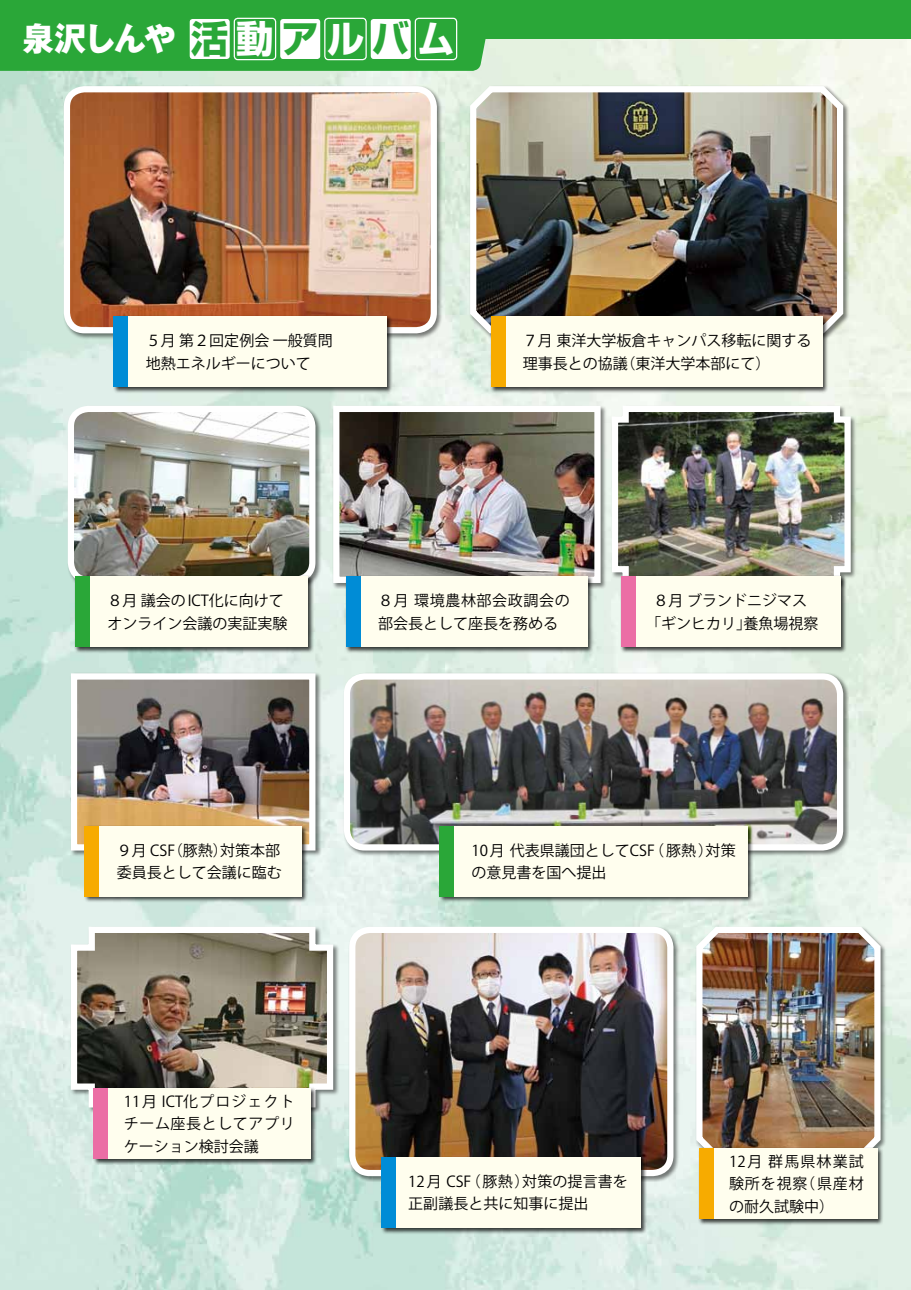
<style>
.page{position:relative;width:911px;height:1290px;background:#fff}
.page>*{position:absolute;margin:0;border:0;box-sizing:border-box;transform-origin:0 0}
.t1{font:800 32.5px "Gothic MB101 Pro";letter-spacing:-.065em;color:#fff}
.t2{font:15px/22.5px "Koz Go Pr 6 N";color:#000}
.t3{font:15px/22.5px "Koz Go Pr 6 N";letter-spacing:.02em;color:#000}
.s1{font-family:"Shin Go Pro";font-weight:700;font-size:37.5px;color:#2aa738}
.s2{font-family:"Shin Go Pro";font-weight:700;font-size:37.5px}
</style>
<div class="page">
<img style="left:0;top:39px;width:911px;height:1251px">
<div style="left:0;top:0;width:497px;height:71px;background:#2aa738"></div>
<div style="left:342px;top:0;width:569px;height:39px;background:#2aa738"></div>
<img style="left:467px;top:80px;width:379px;height:256px">
<div style="left:66px;top:404px;width:255px;height:185px;background:#000;opacity:.5"></div>
<img style="left:71px;top:409px;width:241px;height:171px">
<div style="left:68px;top:406px;width:247px;height:177px;border:6px solid #fff;border-radius:18px"></div>
<img style="left:68px;top:923px;width:268px;height:187px">
<div style="left:695px;top:925px;width:192px;height:240px;background:#000;opacity:.5"></div>
<img style="left:693px;top:921px;width:190px;height:241px">
<div style="left:342px;top:672px;width:507px;height:185px;background:#000;opacity:.5"></div>
<img style="left:348px;top:676px;width:491px;height:171px">
<div style="left:344px;top:673px;width:499px;height:177px;border:6px solid #fff;border-radius:18px"></div>
<div style="left:69px;top:672px;width:252px;height:185px;background:#000;opacity:.5"></div>
<img style="left:78px;top:680px;width:230px;height:163px">
<div style="left:71px;top:673px;width:244px;height:177px;border:6px solid #fff"></div>
<div style="left:348px;top:925px;width:332px;height:257px;background:#000;opacity:.5"></div>
<img style="left:352px;top:930px;width:318px;height:243px">
<div style="left:349px;top:927px;width:324px;height:249px;border:6px solid #fff;border-radius:18px"></div>
<div style="left:62px;top:85px;width:381px;height:254px;background:#000;opacity:.5"></div>
<img style="left:67px;top:89px;width:367px;height:241px">
<div style="left:64px;top:86px;width:373px;height:247px;border:6px solid #fff;border-radius:18px"></div>
<div style="left:332px;top:404px;width:275px;height:185px;background:#000;opacity:.5"></div>
<img style="left:340px;top:413px;width:253px;height:163px">
<div style="left:333px;top:406px;width:267px;height:177px;border:6px solid #fff"></div>
<img style="left:609px;top:403px;width:245px;height:183px">
<div style="left:189px;top:18px;width:41px;height:42px;background:#fff;border-radius:4px"></div>
<div style="left:188px;top:18px;width:43px;height:42px;border:1px solid #2aa738;border-radius:4px"></div>
<div style="left:279px;top:18px;width:42px;height:42px;background:#fff;border-radius:4px"></div>
<div style="left:279px;top:18px;width:42px;height:42px;border:1px solid #2aa738;border-radius:4px"></div>
<div style="left:370px;top:18px;width:41px;height:42px;background:#fff;border-radius:4px"></div>
<div style="left:369px;top:18px;width:43px;height:42px;border:1px solid #2aa738;border-radius:4px"></div>
<div style="left:234px;top:18px;width:42px;height:42px;background:#2aa738;border-radius:4px"></div>
<div style="left:234px;top:18px;width:42px;height:42px;border:1px solid #fff;border-radius:4px"></div>
<div style="left:325px;top:18px;width:41px;height:42px;background:#2aa738;border-radius:4px"></div>
<div style="left:324px;top:18px;width:43px;height:42px;border:1px solid #fff;border-radius:4px"></div>
<div style="left:415px;top:18px;width:41px;height:42px;background:#2aa738;border-radius:4px"></div>
<div style="left:415px;top:18px;width:42px;height:42px;border:1px solid #fff;border-radius:4px"></div>
<div style="left:74px;top:575px;width:240px;height:78px;background:#000;opacity:.75"></div>
<div style="left:88px;top:576px;width:220px;height:71px;background:#fffeee"></div>
<div style="left:76px;top:576px;width:14px;height:71px;background:#2aa738"></div>
<div style="left:620px;top:575px;width:227px;height:78px;background:#000;opacity:.75"></div>
<div style="left:634px;top:576px;width:207px;height:71px;background:#fffeee"></div>
<div style="left:621px;top:576px;width:15px;height:71px;background:#eb6ea5"></div>
<div style="left:83px;top:824px;width:225px;height:79px;background:#000;opacity:.75"></div>
<div style="left:97px;top:826px;width:204px;height:70px;background:#fffeee"></div>
<div style="left:85px;top:826px;width:14px;height:70px;background:#f7ab00"></div>
<div style="left:438px;top:824px;width:316px;height:79px;background:#000;opacity:.75"></div>
<div style="left:452px;top:826px;width:295px;height:70px;background:#fffeee"></div>
<div style="left:439px;top:826px;width:15px;height:70px;background:#2aa738"></div>
<div style="left:92px;top:1086px;width:224px;height:79px;background:#000;opacity:.75"></div>
<div style="left:106px;top:1088px;width:204px;height:71px;background:#fffeee"></div>
<div style="left:94px;top:1088px;width:14px;height:71px;background:#eb6ea5"></div>
<div style="left:380px;top:1155px;width:267px;height:79px;background:#000;opacity:.75"></div>
<div style="left:394px;top:1157px;width:247px;height:71px;background:#fffeee"></div>
<div style="left:382px;top:1157px;width:14px;height:71px;background:#008cd6"></div>
<div style="left:345px;top:575px;width:249px;height:78px;background:#000;opacity:.75"></div>
<div style="left:358px;top:576px;width:229px;height:71px;background:#fffeee"></div>
<div style="left:346px;top:576px;width:14px;height:71px;background:#008cd6"></div>
<div style="left:112px;top:315px;width:281px;height:79px;background:#000;opacity:.75"></div>
<div style="left:126px;top:316px;width:261px;height:71px;background:#fffeee"></div>
<div style="left:114px;top:316px;width:14px;height:71px;background:#008cd6"></div>
<div style="left:489px;top:315px;width:339px;height:79px;background:#000;opacity:.75"></div>
<div style="left:503px;top:316px;width:319px;height:71px;background:#fffeee"></div>
<div style="left:491px;top:316px;width:14px;height:71px;background:#f7ab00"></div>
<div style="left:698px;top:1147px;width:186px;height:78px;background:#000;opacity:.75"></div>
<div style="left:712px;top:1148px;width:165px;height:71px;background:#fffeee"></div>
<div style="left:699px;top:1148px;width:14px;height:71px;background:#f7ab00"></div>
<h1 class="t1" style="left:23px;top:12px;width:433px">泉沢しんや<span class="s1">活</span><span class="s2">動</span><span class="s1">ア</span><span class="s2">ル</span><span class="s1">バ</span><span class="s2">ム</span></h1>
<p class="t2" style="left:146px;top:330px;width:203px">５月第２回定例会一般質問　地熱エネルギーについて</p>
<p class="t2" style="left:523px;top:330px;width:290px">７月東洋大学板倉キャンパス移転に関する理事長との協議（東洋大学本部にて）</p>
<p class="t2" style="left:107px;top:589px;width:182px">８月議会の ICT化に向けてオンライン会議の実証実験</p>
<p class="t2" style="left:646px;top:589px;width:174px;text-align:center">８月ブランドニジマス<br>「ギンヒカリ」養魚場視察</p>
<p class="t3" style="left:378px;top:589px;width:193px">８月環境農林部会政調会の部会長として座長を務める</p>
<p class="t2" style="left:117px;top:839px;width:167px">９月 CSF（豚熱）対策本部委員長として会議に臨む</p>
<p class="t2" style="left:471px;top:839px;width:266px">10 月代表県議団としてCSF（豚熱）対策の意見書を国へ提出</p>
<p class="t2" style="left:124px;top:1090px;width:172px;text-align:justify">11月 ICT化プロジェクトチーム座長としてアプリケーション検討会議</p>
<p class="t2" style="left:408px;top:1170px;width:221px">12 月 CSF（豚熱）対策の提言書を正副議長と共に知事に提出</p>
<p class="t2" style="left:729px;top:1150px;width:136px;text-align:justify">12月群馬県林業試験所を視察（県産材の耐久試験中）</p>
</div>
